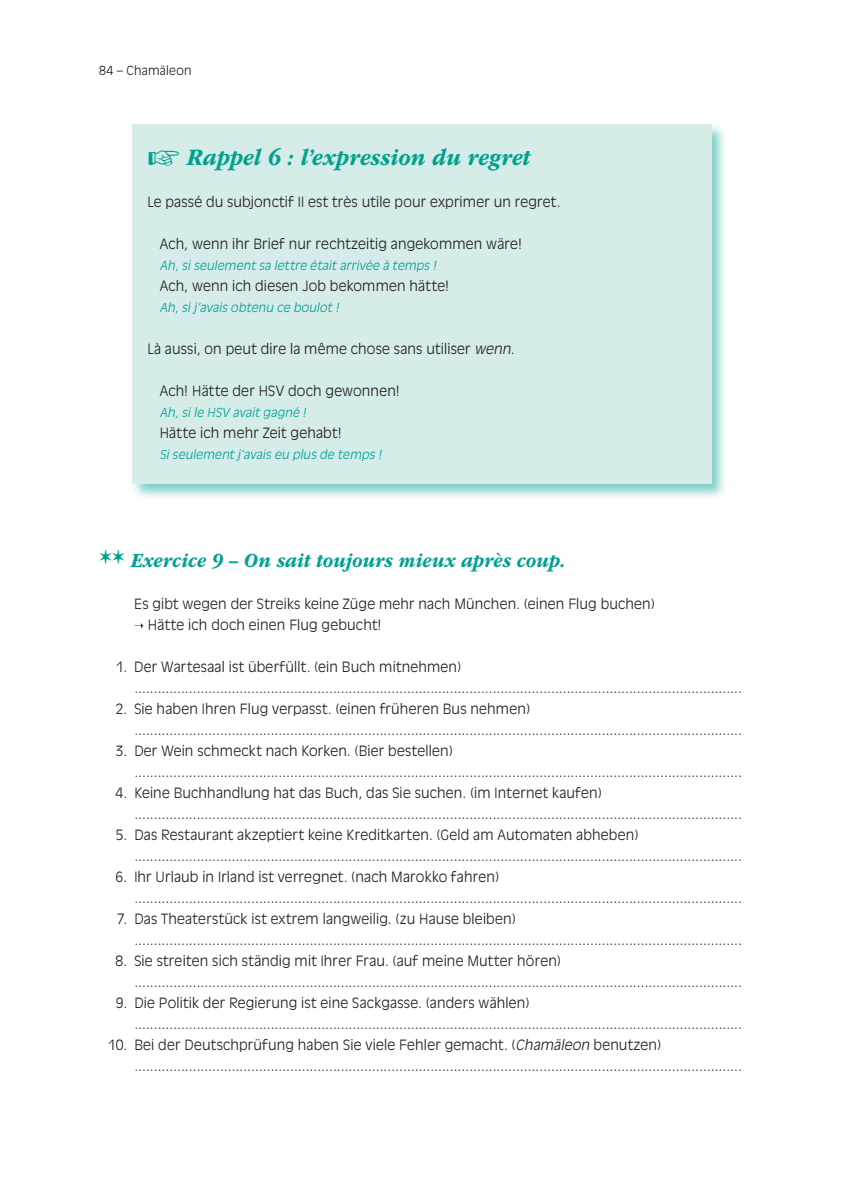
<style>
.page{position:relative;width:844px;height:1191px;background:#fff}
.page>*{position:absolute;margin:0;border:0;box-sizing:border-box;transform-origin:0 0}
.t1{font:italic 700 24.5px "ITC Garamond Std";color:#00a18f;scale:.9 1}
.t2{font:italic 700 21px "ITC Garamond Std";color:#00a18f;scale:.9 1}
.t3{font:300 14px/21px "Antique Olive Std";letter-spacing:.015em;color:#231f20}
.t4{font:italic 300 12.25px "Antique Olive Std";color:#00a18f}
.t5{font:300 12.25px "Antique Olive Std";letter-spacing:.02em;color:#231f20}
.s1{font-style:italic}
</style>
<div class="page">
<div style="left:130px;top:121px;width:598px;height:378px;background:#00a18f;opacity:.5"></div>
<div style="left:132px;top:124px;width:579px;height:359px;background:#d5ece9"></div>
<p class="t5" style="left:99px;top:63px;width:94px">84 – Chamäleon</p>
<h1 class="t1" style="left:147px;top:144px;width:427px">☞ Rappel 6 : l’expression du regret</h1>
<p class="t3" style="left:147px;top:192px;width:415px">Le passé du subjonctif II est très utile pour exprimer un regret.</p>
<p class="t3" style="left:160px;top:234px;width:363px">Ach, wenn ihr Brief nur rechtzeitig angekommen wäre!</p>
<p class="t4" style="left:160px;top:258px;width:280px">Ah, si seulement sa lettre était arrivée à temps !</p>
<p class="t3" style="left:160px;top:276px;width:291px">Ach, wenn ich diesen Job bekommen hätte!</p>
<p class="t4" style="left:160px;top:300px;width:183px">Ah, si j ’avais obtenu ce boulot !</p>
<p class="t3" style="left:147px;top:339px;width:369px">Là aussi, on peut dire la même chose sans utiliser <span class="s1">wenn</span>.</p>
<p class="t3" style="left:160px;top:381px;width:241px">Ach! Hätte der HSV doch gewonnen!</p>
<p class="t4" style="left:160px;top:405px;width:150px">Ah, si le HSV avait gagné !</p>
<p class="t3" style="left:160px;top:423px;width:183px">Hätte ich mehr Zeit gehabt!</p>
<p class="t4" style="left:160px;top:447px;width:226px">Si seulement j ’avais eu plus de temps !</p>
<h2 class="t2" style="left:99px;top:549px;width:519px">✶✶ Exercice 9 – On sait toujours mieux après coup.</h2>
<p class="t3" style="left:134px;top:594px;width:522px">Es gibt wegen der Streiks keine Züge mehr nach München. (einen Flug buchen) ➝ Hätte ich doch einen Flug gebucht!</p>
<p class="t3" style="left:134px;top:657px;width:609px;text-indent:-18px">1. Der Wartesaal ist überfüllt. (ein Buch mitnehmen) ............................................................................................................................................................</p>
<p class="t3" style="left:134px;top:699px;width:609px;text-indent:-18px">2. Sie haben Ihren Flug verpasst. (einen früheren Bus nehmen) ............................................................................................................................................................</p>
<p class="t3" style="left:134px;top:741px;width:609px;text-indent:-19px">3. Der Wein schmeckt nach Korken. (Bier bestellen) ............................................................................................................................................................</p>
<p class="t3" style="left:134px;top:783px;width:609px;text-indent:-19px">4. Keine Buchhandlung hat das Buch, das Sie suchen. (im Internet kaufen) ............................................................................................................................................................</p>
<p class="t3" style="left:134px;top:825px;width:609px;text-indent:-19px">5. Das Restaurant akzeptiert keine Kreditkarten. (Geld am Automaten abheben) ............................................................................................................................................................</p>
<p class="t3" style="left:134px;top:867px;width:609px;text-indent:-19px">6. Ihr Urlaub in Irland ist verregnet. (nach Marokko fahren) ............................................................................................................................................................</p>
<p class="t3" style="left:134px;top:909px;width:609px;text-indent:-17px">7. Das Theaterstück ist extrem langweilig. (zu Hause bleiben) ............................................................................................................................................................</p>
<p class="t3" style="left:134px;top:951px;width:609px;text-indent:-19px">8. Sie streiten sich ständig mit Ihrer Frau. (auf meine Mutter hören) ............................................................................................................................................................</p>
<p class="t3" style="left:134px;top:993px;width:609px;text-indent:-19px">9. Die Politik der Regierung ist eine Sackgasse. (anders wählen) ............................................................................................................................................................</p>
<p class="t3" style="left:134px;top:1035px;width:609px;text-indent:-26px">10. Bei der Deutschprüfung haben Sie viele Fehler gemacht. (<span class="s1">Chamäleon</span> benutzen) ............................................................................................................................................................</p>
</div>
